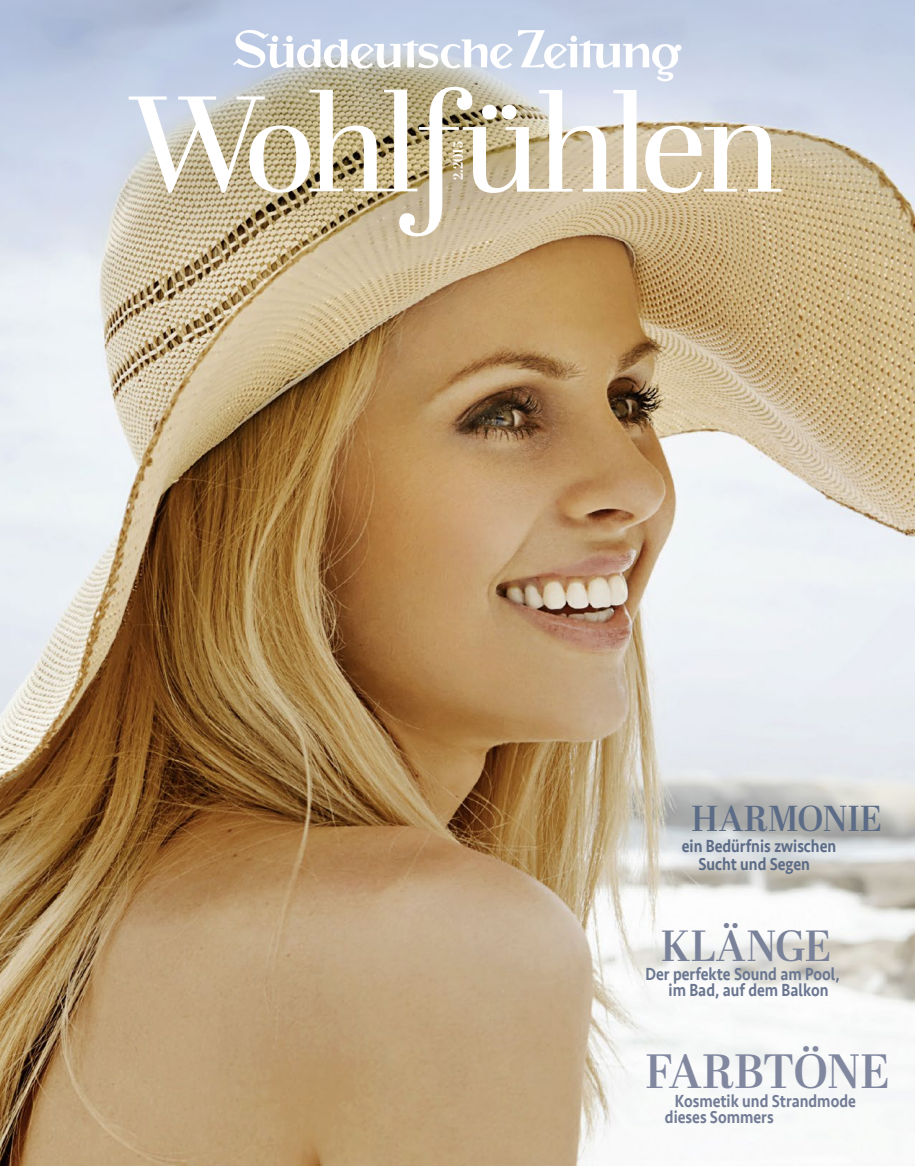
<style>
.page{position:relative;width:915px;height:1166px;background:#fff}
.page>*{position:absolute;margin:0;border:0;box-sizing:border-box;transform-origin:0 0}
.t1{font:600 48px "Abril Display";letter-spacing:-.015em;color:#80879f}
.t2{font:600 43.5px "Abril Display";letter-spacing:.01em;color:#7a829a}
.t3{font:600 36px "Abril Display";letter-spacing:-.005em;color:#5c6c87}
.t4{font:500 18px/16.5px "Seravek";color:#6b7791;scale:.85 1}
.t5{font:500 18px/16.5px "Seravek";color:#737c96;scale:.85 1}
.t6{font:500 18px/18.6px "Seravek";color:#5c6c87;text-align:center;scale:.85 1}
.t7{font:700 13.5px "Abril Display";color:#fff}
</style>
<div class="page">
<img style="left:0;top:0;width:914px;height:1165px">
<svg style="left:233px;top:28px;width:448px;height:54px"></svg>
<svg style="left:129px;top:87px;width:652px;height:149px"></svg>
<p class="t7" style="left:450px;top:180px;width:40px;rotate:-90deg">2.2015</p>
<h3 class="t3" style="left:691px;top:797px;width:192px">HARMONIE</h3>
<p class="t6" style="left:681px;top:837px;width:183px">ein Bedürfnis zwischen<br>Sucht und Segen</p>
<h2 class="t2" style="left:660px;top:920px;width:172px">KLÄNGE</h2>
<p class="t4" style="left:668px;top:966px;width:203px;text-indent:-23px">Der perfekte Sound am Pool, im Bad, auf dem Balkon</p>
<h1 class="t1" style="left:645px;top:1043px;width:246px">FARBTÖNE</h1>
<p class="t5" style="left:664px;top:1093px;width:226px;text-indent:10px">Kosmetik und Strandmode dieses Sommers</p>
</div>
